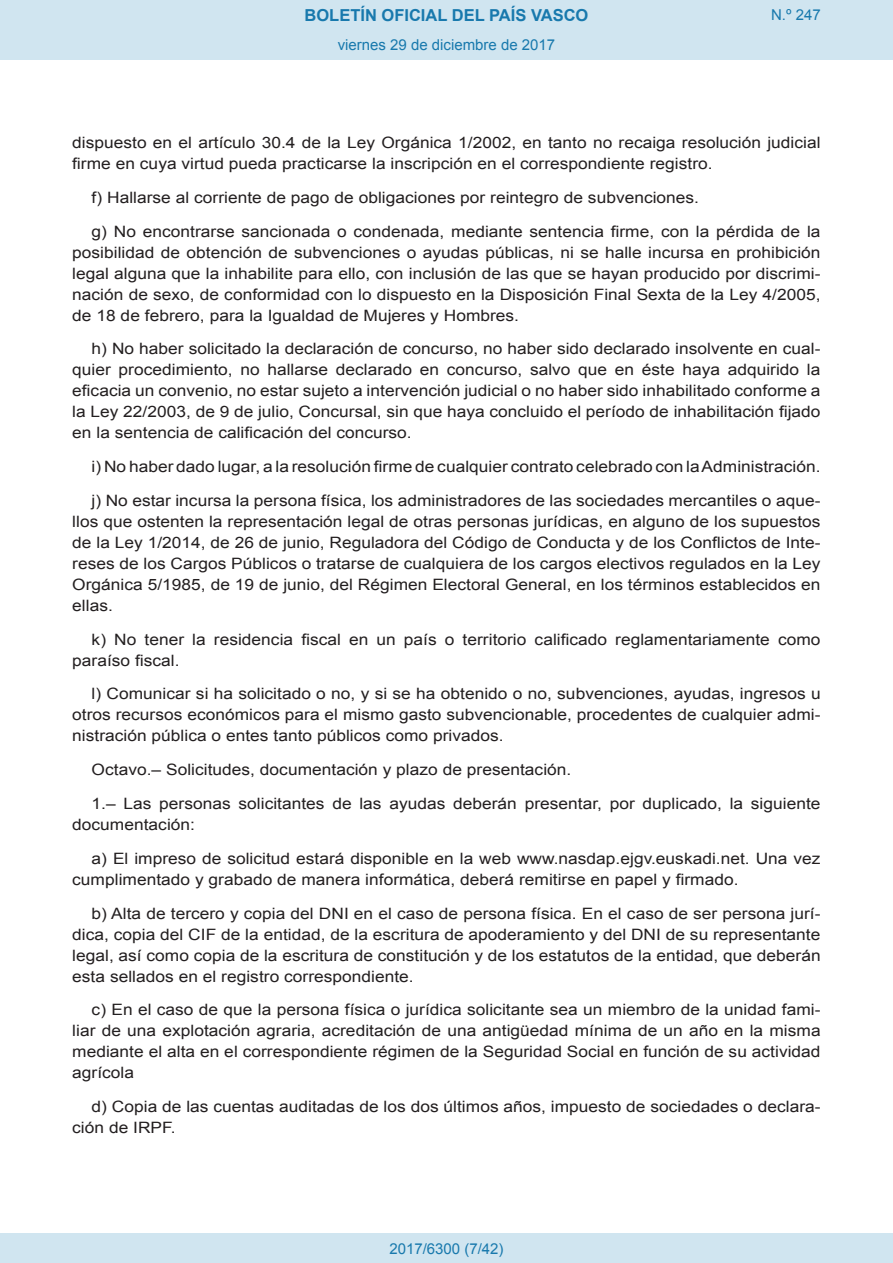
<style>
.page{position:relative;width:893px;height:1263px;background:#fff}
.page>*{position:absolute;margin:0;border:0;box-sizing:border-box;transform-origin:0 0}
.t1{font:700 16.5px "Arial";color:#1879ad}
.BOPVDetalle{font:15.6px/21px "Arial";color:#231f20;text-align:justify;scale:1.11 1}
.Paginacion_Centro{font:15px "Arial";color:#1879ad}
</style>
<div class="page">
<div style="left:0;top:0;width:893px;height:60px;background:#d0e5f0"></div>
<div style="left:0;top:1233px;width:893px;height:30px;background:#d0e5f0"></div>
<p class="t1" style="left:305px;top:4px;width:285px">BOLETÍN OFICIAL DEL PAÍS VASCO</p>
<p class="Paginacion_Centro" style="left:338px;top:35px;width:219px">viernes 29 de diciembre de 2017</p>
<p class="Paginacion_Centro" style="left:771px;top:5px;width:51px">N.º 247</p>
<p class="BOPVDetalle" style="left:72px;top:132px;width:676px">dispuesto en el artículo 30.4 de la Ley Orgánica 1/2002, en tanto no recaiga resolución judicial firme en cuya virtud pueda practicarse la inscripción en el correspondiente registro.</p>
<p class="BOPVDetalle" style="left:92px;top:187px;width:549px">f) Hallarse al corriente de pago de obligaciones por reintegro de subvenciones.</p>
<p class="BOPVDetalle" style="left:72px;top:221px;width:676px;text-indent:19px">g) No encontrarse sancionada o condenada, mediante sentencia firme, con la pérdida de la posibilidad de obtención de subvenciones o ayudas públicas, ni se halle incursa en prohibición legal alguna que la inhabilite para ello, con inclusión de las que se hayan producido por discrimi&shy;nación de sexo, de conformidad con lo dispuesto en la Disposición Final Sexta de la Ley 4/2005, de 18 de febrero, para la Igualdad de Mujeres y Hombres.</p>
<p class="BOPVDetalle" style="left:72px;top:339px;width:676px;text-indent:19px">h) No haber solicitado la declaración de concurso, no haber sido declarado insolvente en cual&shy;quier procedimiento, no hallarse declarado en concurso, salvo que en éste haya adquirido la eficacia un convenio, no estar sujeto a intervención judicial o no haber sido inhabilitado conforme a la Ley 22/2003, de 9 de julio, Concursal, sin que haya concluido el período de inhabilitación fijado en la sentencia de calificación del concurso.</p>
<p class="BOPVDetalle" style="left:92px;top:456px;width:658px">i) No haber dado lugar, a la resolución firme de cualquier contrato celebrado con la Administración.</p>
<p class="BOPVDetalle" style="left:72px;top:490px;width:676px;text-indent:19px">j) No estar incursa la persona física, los administradores de las sociedades mercantiles o aque&shy;llos que ostenten la representación legal de otras personas jurídicas, en alguno de los supuestos de la Ley 1/2014, de 26 de junio, Reguladora del Código de Conducta y de los Conflictos de Inte&shy;reses de los Cargos Públicos o tratarse de cualquiera de los cargos electivos regulados en la Ley Orgánica 5/1985, de 19 de junio, del Régimen Electoral General, en los términos establecidos en ellas.</p>
<p class="BOPVDetalle" style="left:72px;top:629px;width:676px;text-indent:19px">k) No tener la residencia fiscal en un país o territorio calificado reglamentariamente como paraíso fiscal.</p>
<p class="BOPVDetalle" style="left:72px;top:684px;width:676px;text-indent:19px">l) Comunicar si ha solicitado o no, y si se ha obtenido o no, subvenciones, ayudas, ingresos u otros recursos económicos para el mismo gasto subvencionable, procedentes de cualquier admi&shy;nistración pública o entes tanto públicos como privados.</p>
<p class="BOPVDetalle" style="left:92px;top:759px;width:434px">Octavo.– Solicitudes, documentación y plazo de presentación.</p>
<p class="BOPVDetalle" style="left:72px;top:793px;width:676px;text-indent:19px">1.– Las personas solicitantes de las ayudas deberán presentar, por duplicado, la siguiente documentación:</p>
<p class="BOPVDetalle" style="left:72px;top:848px;width:676px;text-indent:19px">a) El impreso de solicitud estará disponible en la web www.nasdap.ejgv.euskadi.net. Una vez cumplimentado y grabado de manera informática, deberá remitirse en papel y firmado.</p>
<p class="BOPVDetalle" style="left:72px;top:903px;width:676px;text-indent:19px">b) Alta de tercero y copia del DNI en el caso de persona física. En el caso de ser persona jurí&shy;dica, copia del CIF de la entidad, de la escritura de apoderamiento y del DNI de su representante legal, así como copia de la escritura de constitución y de los estatutos de la entidad, que deberán esta sellados en el registro correspondiente.</p>
<p class="BOPVDetalle" style="left:72px;top:999px;width:676px;text-indent:19px">c) En el caso de que la persona física o jurídica solicitante sea un miembro de la unidad fami&shy;liar de una explotación agraria, acreditación de una antigüedad mínima de un año en la misma mediante el alta en el correspondiente régimen de la Seguridad Social en función de su actividad agrícola</p>
<p class="BOPVDetalle" style="left:72px;top:1096px;width:676px;text-indent:19px">d) Copia de las cuentas auditadas de los dos últimos años, impuesto de sociedades o declara&shy;ción de IRPF.</p>
<p class="Paginacion_Centro" style="left:389px;top:1238px;width:116px">2017/6300 (7/42)</p>
</div>
